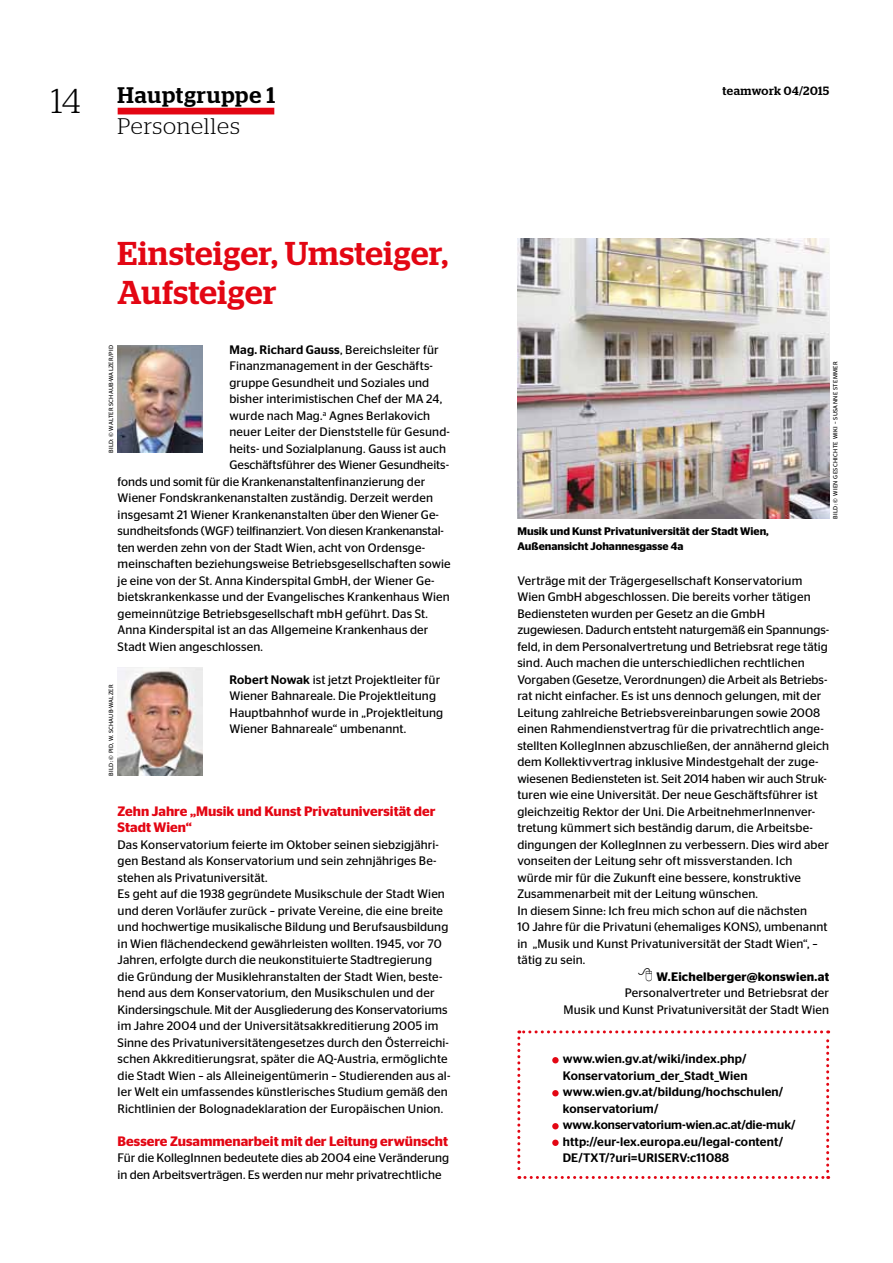
<style>
.page{position:relative;width:893px;height:1263px;background:#fff}
.page>*{position:absolute;margin:0;border:0;box-sizing:border-box;transform-origin:0 0}
.t1{font:500 33px/39px "Stag";letter-spacing:.02em;color:#e30613}
.t2{font:500 22.5px/30.9px "Stag";letter-spacing:.04em;color:#000}
.t3{font:600 13.65px/16.5px "Stag Sans";color:#e30613}
.t4{font:12.3px/16.5px "Stag Sans";letter-spacing:.01em;color:#000}
.t5{font:500 12.3px/16.5px "Stag Sans";letter-spacing:.01em;color:#000}
.t6{font:12.3px "Stag Sans";letter-spacing:-.015em;color:#000}
.t7{font:600 12.3px "Stag Sans";letter-spacing:.015em;color:#000}
.t8{font:500 12px "Stag";letter-spacing:.04em;color:#000}
.t9{font:600 10.95px/15px "Stag Sans";color:#000}
.t10{font:6px "Stag Sans";letter-spacing:.04em;color:#000}
.t11{font:6px "Stag Sans";letter-spacing:.06em;color:#000}
.s1{font-weight:300;font-size:34.5px}
.s2{font-weight:300}
.s3{font-weight:500}
</style>
<div class="page">
<div style="left:118px;top:108px;width:156px;height:6px;background:#e30613"></div>
<img style="left:118px;top:345px;width:85px;height:108px">
<img style="left:118px;top:668px;width:85px;height:108px">
<img style="left:517px;top:238px;width:312px;height:281px">
<svg style="left:517px;top:1030px;width:312px;height:149px"></svg>
<div style="left:552px;top:1057px;width:7px;height:6px;background:#e30613;border-radius:50%"></div>
<div style="left:552px;top:1090px;width:7px;height:6px;background:#e30613;border-radius:50%"></div>
<div style="left:552px;top:1123px;width:7px;height:6px;background:#e30613;border-radius:50%"></div>
<div style="left:552px;top:1139px;width:7px;height:7px;background:#e30613;border-radius:50%"></div>
<h2 class="t2" style="left:118px;top:79px;width:159px;text-indent:-67px"><span class="s1">14</span> Hauptgruppe 1<br><span class="s2">Personelles</span></h2>
<h1 class="t1" style="left:118px;top:233px;width:332px">Einsteiger, Umsteiger,<br>Aufsteiger</h1>
<p class="t4" style="left:229px;top:341px;width:211px"><span class="s3">Mag. Richard Gauss</span>, Bereichsleiter für</p>
<p class="t4" style="left:229px;top:358px;width:205px">Finanzmanagement in der Geschäfts-</p>
<p class="t4" style="left:229px;top:374px;width:201px">gruppe Gesundheit und Soziales und</p>
<p class="t4" style="left:229px;top:391px;width:214px">bisher interimistischen Chef der MA 24,</p>
<p class="t4" style="left:229px;top:407px;width:202px">wurde nach Mag.<sup>a</sup> Agnes Berlakovich</p>
<p class="t4" style="left:229px;top:424px;width:222px">neuer Leiter der Dienststelle für Gesund-</p>
<p class="t4" style="left:229px;top:440px;width:218px">heits- und Sozialplanung. Gauss ist auch</p>
<p class="t4" style="left:229px;top:457px;width:221px">Geschäftsführer des Wiener Gesundheits-</p>
<p class="t4" style="left:118px;top:473px;width:309px">fonds und somit für die Krankenanstaltenfinanzierung der</p>
<p class="t4" style="left:118px;top:490px;width:317px">Wiener Fondskrankenanstalten zuständig. Derzeit werden</p>
<p class="t4" style="left:118px;top:506px;width:323px">insgesamt 21 Wiener Krankenanstalten über den Wiener Ge-</p>
<p class="t6" style="left:118px;top:524px;width:328px">sundheitsfonds (WGF) teilfinanziert. Von diesen Krankenanstal-</p>
<p class="t4" style="left:118px;top:539px;width:309px">ten werden zehn von der Stadt Wien, acht von Ordensge-</p>
<p class="t4" style="left:118px;top:556px;width:335px">meinschaften beziehungsweise Betriebsgesellschaften sowie</p>
<p class="t4" style="left:118px;top:572px;width:318px">je eine von der St. Anna Kinderspital GmbH, der Wiener Ge-</p>
<p class="t4" style="left:118px;top:589px;width:334px">bietskrankenkasse und der Evangelisches Krankenhaus Wien</p>
<p class="t4" style="left:118px;top:605px;width:312px">gemeinnützige Betriebsgesellschaft mbH geführt. Das St.</p>
<p class="t4" style="left:118px;top:622px;width:312px">Anna Kinderspital ist an das Allgemeine Krankenhaus der</p>
<p class="t4" style="left:118px;top:638px;width:147px">Stadt Wien angeschlossen.</p>
<p class="t4" style="left:229px;top:671px;width:215px"><span class="s3">Robert Nowak</span> ist jetzt Projektleiter für Wiener Bahnareale. Die Projektleitung Hauptbahnhof wurde in „Projektleitung Wiener Bahnareale“ umbenannt.</p>
<p class="t10" style="left:108px;top:382px;width:39px;rotate:-90deg">-Walzer/PID</p>
<p class="t10" style="left:108px;top:406px;width:16px;rotate:-90deg">Schaub</p>
<p class="t10" style="left:108px;top:453px;width:36px;rotate:-90deg">Bild: © Walter</p>
<p class="t10" style="left:108px;top:710px;width:26px;rotate:-90deg">-Walzer</p>
<p class="t10" style="left:108px;top:775px;width:59px;rotate:-90deg">Bild: © PID, W. Schaub</p>
<p class="t3" style="left:118px;top:803px;width:319px">Zehn Jahre „Musik und Kunst Privatuniversität der<br>Stadt Wien“</p>
<p class="t4" style="left:118px;top:836px;width:334px">Das Konservatorium feierte im Oktober seinen siebzigjähri&shy;gen Bestand als Konservatorium und sein zehnjähriges Be&shy;stehen als Privatuniversität.<br>Es geht auf die 1938 gegründete Musikschule der Stadt Wien und deren Vorläufer zurück – private Vereine, die eine breite und hochwertige musikalische Bildung und Berufsausbildung in Wien flächendeckend gewährleisten wollten. 1945, vor 70<br>Jahren, erfolgte durch die neukonstituierte Stadtregierung die Gründung der Musiklehranstalten der Stadt Wien, beste&shy;hend aus dem Konservatorium, den Musikschulen und der Kindersingschule. Mit der Ausgliederung des Konservatoriums im Jahre 2004 und der Universitätsakkreditierung 2005 im Sinne des Privatuniversitätengesetzes durch den Österreichi&shy;schen Akkreditierungsrat, später die AQ-Austria, ermöglichte die Stadt Wien – als Alleineigentümerin – Studierenden aus al&shy;ler Welt ein umfassendes künstlerisches Studium gemäß den Richtlinien der Bolognadeklaration der Europäischen Union.</p>
<p class="t3" style="left:118px;top:1133px;width:332px">Bessere Zusammenarbeit mit der Leitung erwünscht</p>
<p class="t4" style="left:118px;top:1150px;width:333px">Für die KollegInnen bedeutete dies ab 2004 eine Veränderung in den Arbeitsverträgen. Es werden nur mehr privatrechtliche</p>
<p class="t8" style="left:722px;top:83px;width:108px">teamwork 04/2015</p>
<p class="t9" style="left:517px;top:524px;width:253px">Musik und Kunst Privatuniversität der Stadt Wien,<br>Außenansicht Johannesgasse 4a</p>
<p class="t11" style="left:832px;top:519px;width:159px;rotate:-90deg">Bild: © Wien Geschichte Wiki – Susanne Stemmer</p>
<p class="t4" style="left:517px;top:572px;width:313px">Verträge mit der Trägergesellschaft Konservatorium Wien GmbH abgeschlossen. Die bereits vorher tätigen Bediensteten wurden per Gesetz an die GmbH zugewiesen. Dadurch entsteht naturgemäß ein Spannungs&shy;feld, in dem Personalvertretung und Betriebsrat rege tätig sind. Auch machen die unterschiedlichen rechtlichen Vorgaben (Gesetze, Verordnungen) die Arbeit als Betriebs&shy;rat nicht einfacher. Es ist uns dennoch gelungen, mit der Leitung zahlreiche Betriebsvereinbarungen sowie 2008 einen Rahmendienstvertrag für die privatrechtlich ange&shy;stellten KollegInnen abzuschließen, der annähernd gleich dem Kollektivvertrag inklusive Mindestgehalt der zuge&shy;wiesenen Bediensteten ist. Seit 2014 haben wir auch Struk&shy;turen wie eine Universität. Der neue Geschäftsführer ist gleichzeitig Rektor der Uni. Die ArbeitnehmerInnenver&shy;tretung kümmert sich beständig darum, die Arbeitsbe&shy;dingungen der KollegInnen zu verbessern. Dies wird aber vonseiten der Leitung sehr oft missverstanden. Ich würde mir für die Zukunft eine bessere, konstruktive Zusammenarbeit mit der Leitung wünschen.<br>In diesem Sinne: Ich freu mich schon auf die nächsten<br>10 Jahre für die Privatuni (ehemaliges KONS), umbenannt in „Musik und Kunst Privatuniversität der Stadt Wien“, – tätig zu sein.</p>
<p class="t7" style="left:657px;top:969px;width:174px">W.Eichelberger@konswien.at</p>
<p class="t4" style="left:563px;top:985px;width:267px;text-align:right">Personalvertreter und Betriebsrat der<br>Musik und Kunst Privatuniversität der Stadt Wien</p>
<p class="t5" style="left:563px;top:1051px;width:234px">www.wien.gv.at/wiki/index.php/ Konservatorium_der_Stadt_Wien www.wien.gv.at/bildung/hochschulen/ konservatorium/ www.konservatorium-wien.ac.at/die-muk/ http://eur-lex.europa.eu/legal-content/ DE/TXT/?uri=URISERV:c11088</p>
</div>
